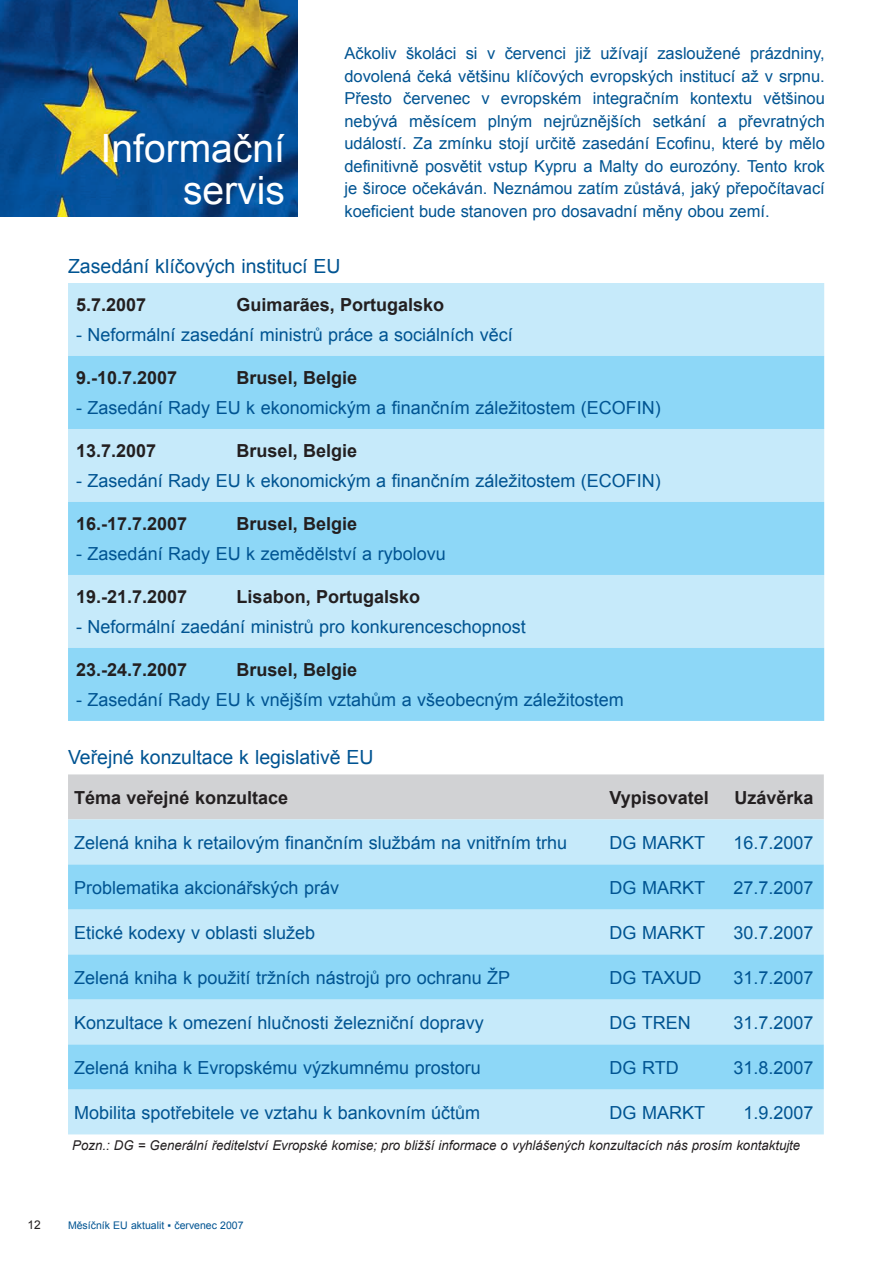
<style>
.page{position:relative;width:893px;height:1263px;background:#fff}
.page>*{position:absolute;margin:0;border:0;box-sizing:border-box;transform-origin:0 0}
.t1{font:39px/42px "Arial";color:#fff;text-align:right}
.t2{font:19.5px "Arial";color:#005492}
.t3{font:18px "Arial";color:#005492}
.t4{font:700 18px "Arial";color:#231f20}
.t5{font:16.5px/22.5px "Arial";color:#005492;text-align:justify}
.t6{font:italic 13.5px "Arial";color:#231f20}
.t7{font:12px "Arial";color:#231f20}
.t8{font:10.5px "Arial";color:#005492}
</style>
<div class="page">
<img style="left:0;top:0;width:298px;height:217px">
<div style="left:68px;top:283px;width:756px;height:73px;background:#c6eafa"></div>
<svg style="left:68px;top:356px;width:756px;height:365px;background:#a3def8"></svg>
<div style="left:68px;top:774px;width:756px;height:45px;background:#d1d2d4"></div>
<div style="left:68px;top:819px;width:756px;height:315px;background:#c6eafa"></div>
<svg style="left:68px;top:864px;width:756px;height:225px;background:#a4def8"></svg>
<h1 class="t1" style="left:101px;top:128px;width:186px">Informační servis</h1>
<p class="t5" style="left:344px;top:42px;width:482px">Ačkoliv školáci si v červenci již užívají zasloužené prázdniny, dovolená čeká většinu klíčových evropských institucí až v srpnu.<br>Přesto červenec v evropském integračním kontextu většinou nebývá měsícem plným nejrůznějších setkání a převratných událostí. Za zmínku stojí určitě zasedání Ecofinu, které by mělo definitivně posvětit vstup Kypru a Malty do eurozóny. Tento krok je široce očekáván. Neznámou zatím zůstává, jaký přepočítavací koeficient bude stanoven pro dosavadní měny obou zemí.</p>
<p class="t2" style="left:68px;top:253px;width:274px">Zasedání klíčových institucí EU</p>
<p class="t4" style="left:76px;top:293px;width:72px">5.7.2007</p>
<p class="t4" style="left:237px;top:293px;width:209px">Guimarães, Portugalsko</p>
<p class="t3" style="left:76px;top:323px;width:438px">- Neformální zasedání ministrů práce a sociálních věcí</p>
<p class="t4" style="left:76px;top:366px;width:103px">9.-10.7.2007</p>
<p class="t4" style="left:237px;top:366px;width:122px">Brusel, Belgie</p>
<p class="t3" style="left:76px;top:396px;width:586px">- Zasedání Rady EU k ekonomickým a finančním záležitostem (ECOFIN)</p>
<p class="t4" style="left:76px;top:439px;width:82px">13.7.2007</p>
<p class="t4" style="left:237px;top:439px;width:122px">Brusel, Belgie</p>
<p class="t3" style="left:76px;top:469px;width:586px">- Zasedání Rady EU k ekonomickým a finančním záležitostem (ECOFIN)</p>
<p class="t4" style="left:76px;top:512px;width:113px">16.-17.7.2007</p>
<p class="t4" style="left:237px;top:512px;width:122px">Brusel, Belgie</p>
<p class="t3" style="left:76px;top:542px;width:371px">- Zasedání Rady EU k zemědělství a rybolovu</p>
<p class="t4" style="left:76px;top:585px;width:113px">19.-21.7.2007</p>
<p class="t4" style="left:237px;top:585px;width:185px">Lisabon, Portugalsko</p>
<p class="t3" style="left:76px;top:615px;width:451px">- Neformální zaedání ministrů pro konkurenceschopnost</p>
<p class="t4" style="left:76px;top:658px;width:113px">23.-24.7.2007</p>
<p class="t4" style="left:237px;top:658px;width:122px">Brusel, Belgie</p>
<p class="t3" style="left:76px;top:688px;width:549px">- Zasedání Rady EU k vnějším vztahům a všeobecným záležitostem</p>
<p class="t2" style="left:68px;top:744px;width:307px">Veřejné konzultace k legislativě EU</p>
<p class="t4" style="left:74px;top:785px;width:216px">Téma veřejné konzultace</p>
<p class="t4" style="left:609px;top:785px;width:101px">Vypisovatel</p>
<p class="t4" style="left:734px;top:785px;width:81px">Uzávěrka</p>
<p class="t3" style="left:74px;top:830px;width:495px">Zelená kniha k retailovým finančním službám na vnitřním trhu</p>
<p class="t3" style="left:609px;top:830px;width:97px">DG MARKT</p>
<p class="t3" style="left:733px;top:830px;width:82px">16.7.2007</p>
<p class="t3" style="left:74px;top:875px;width:267px">Problematika akcionářských práv</p>
<p class="t3" style="left:609px;top:875px;width:97px">DG MARKT</p>
<p class="t3" style="left:733px;top:875px;width:82px">27.7.2007</p>
<p class="t3" style="left:74px;top:920px;width:243px">Etické kodexy v oblasti služeb</p>
<p class="t3" style="left:609px;top:920px;width:97px">DG MARKT</p>
<p class="t3" style="left:733px;top:920px;width:82px">30.7.2007</p>
<p class="t3" style="left:74px;top:965px;width:438px">Zelená kniha k použití tržních nástrojů pro ochranu ŽP</p>
<p class="t3" style="left:609px;top:965px;width:93px">DG TAXUD</p>
<p class="t3" style="left:733px;top:965px;width:82px">31.7.2007</p>
<p class="t3" style="left:74px;top:1010px;width:411px">Konzultace k omezení hlučnosti železniční dopravy</p>
<p class="t3" style="left:609px;top:1010px;width:83px">DG TREN</p>
<p class="t3" style="left:733px;top:1010px;width:82px">31.7.2007</p>
<p class="t3" style="left:74px;top:1055px;width:408px">Zelená kniha k Evropskému výzkumnému prostoru</p>
<p class="t3" style="left:609px;top:1055px;width:71px">DG RTD</p>
<p class="t3" style="left:733px;top:1055px;width:82px">31.8.2007</p>
<p class="t3" style="left:74px;top:1100px;width:408px">Mobilita spotřebitele ve vztahu k bankovním účtům</p>
<p class="t3" style="left:609px;top:1100px;width:97px">DG MARKT</p>
<p class="t3" style="left:743px;top:1100px;width:72px">1.9.2007</p>
<p class="t6" style="left:72px;top:1136px;width:729px">Pozn.: DG = Generální ředitelství Evropské komise; pro bližší informace o vyhlášených konzultacích nás prosím kontaktujte</p>
<p class="t7" style="left:27px;top:1217px;width:15px">12</p>
<p class="t8" style="left:68px;top:1218px;width:177px">Měsíčník EU aktualit ▪ červenec 2007</p>
</div>
